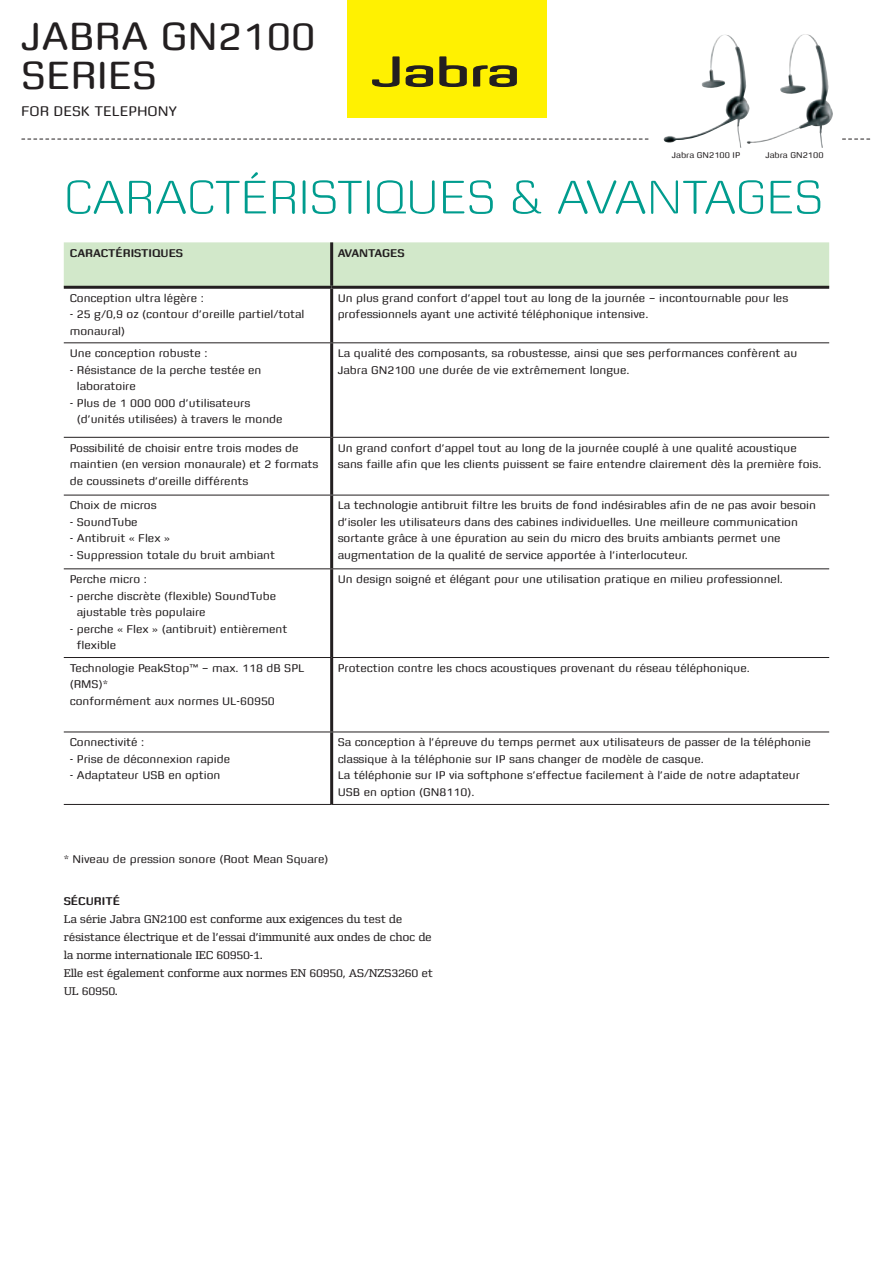
<style>
.page{position:relative;width:893px;height:1263px;background:#fff}
.page>*{position:absolute;margin:0;border:0;box-sizing:border-box;transform-origin:0 0}
.t1{font:300 50.25px "Zetta Round";color:#009c8e}
.t2{font:42px/39px "Zetta Round";color:#231f20}
.t3{font:15px "Zetta Round";color:#231f20}
.t4{font:12px/16.5px "Zetta Round";color:#231f20}
.t5{font:12px/18px "Zetta Serif";letter-spacing:-.025em;color:#231f20}
.t6{font:700 12px "Zetta Round";color:#231f20}
.t7{font:9px "Zetta Round";color:#231f20}
</style>
<div class="page">
<svg style="left:842px;top:139px;width:28px;height:1px"></svg>
<svg style="left:22px;top:139px;width:626px;height:1px"></svg>
<div style="left:347px;top:0;width:199px;height:118px;background:#fff101"></div>
<svg style="left:372px;top:56px;width:28px;height:31px"></svg>
<svg style="left:406px;top:65px;width:27px;height:22px"></svg>
<svg style="left:439px;top:56px;width:28px;height:31px"></svg>
<svg style="left:473px;top:65px;width:44px;height:22px"></svg>
<img style="left:750px;top:34px;width:73px;height:114px">
<img style="left:663px;top:34px;width:87px;height:114px">
<div style="left:64px;top:242px;width:765px;height:44px;background:#d2e8ca"></div>
<hr style="left:330px;top:242px;width:3px;height:44px;background:#231f20">
<hr style="left:332px;top:286px;width:497px;height:3px;background:#231f20">
<hr style="left:64px;top:286px;width:268px;height:3px;background:#231f20">
<hr style="left:330px;top:289px;width:3px;height:53px;background:#231f20">
<hr style="left:64px;top:342px;width:268px;height:1px;background:#231f20">
<hr style="left:64px;top:437px;width:268px;height:1px;background:#231f20">
<hr style="left:64px;top:495px;width:268px;height:1px;background:#231f20">
<hr style="left:64px;top:568px;width:268px;height:1px;background:#231f20">
<hr style="left:64px;top:657px;width:268px;height:1px;background:#231f20">
<hr style="left:64px;top:732px;width:268px;height:1px;background:#231f20">
<hr style="left:64px;top:804px;width:268px;height:1px;background:#231f20">
<hr style="left:330px;top:343px;width:3px;height:94px;background:#231f20">
<hr style="left:330px;top:438px;width:3px;height:57px;background:#231f20">
<hr style="left:330px;top:495px;width:3px;height:73px;background:#231f20">
<hr style="left:330px;top:569px;width:3px;height:88px;background:#231f20">
<hr style="left:330px;top:658px;width:3px;height:74px;background:#231f20">
<hr style="left:330px;top:732px;width:3px;height:72px;background:#231f20">
<hr style="left:332px;top:342px;width:497px;height:1px;background:#231f20">
<hr style="left:332px;top:437px;width:497px;height:1px;background:#231f20">
<hr style="left:332px;top:495px;width:497px;height:1px;background:#231f20">
<hr style="left:332px;top:568px;width:497px;height:1px;background:#231f20">
<hr style="left:332px;top:657px;width:497px;height:1px;background:#231f20">
<hr style="left:332px;top:732px;width:497px;height:1px;background:#231f20">
<hr style="left:332px;top:804px;width:497px;height:1px;background:#231f20">
<h2 class="t2" style="left:21px;top:18px;width:296px">JABRA GN2100<br>SERIES</h2>
<p class="t3" style="left:21px;top:103px;width:158px">for desk telephony</p>
<p class="t7" style="left:672px;top:150px;width:70px">Jabra GN2100 IP</p>
<p class="t7" style="left:765px;top:150px;width:60px">Jabra GN2100</p>
<h1 class="t1" style="left:64px;top:172px;width:761px">CARACTÉRISTIQU ES &amp; AVANTAGES</h1>
<p class="t6" style="left:70px;top:246px;width:115px">CARACTÉRISTIQUES</p>
<p class="t6" style="left:338px;top:246px;width:68px">AVANTAGES</p>
<p class="t4" style="left:70px;top:290px;width:135px">Conception ultra légère :</p>
<p class="t4" style="left:70px;top:306px;width:236px">- 25 g/0,9 oz (contour d’oreille partiel/total monaural)</p>
<p class="t4" style="left:338px;top:290px;width:452px">Un plus grand confort d’appel tout au long de la journée – incontournable pour les professionnels ayant une activité téléphonique intensive.</p>
<p class="t4" style="left:70px;top:345px;width:139px">Une conception robuste :</p>
<p class="t4" style="left:77px;top:362px;width:186px;text-indent:-7px">- Résistance de la perche testée en laboratoire</p>
<p class="t4" style="left:77px;top:395px;width:207px;text-indent:-7px">- Plus de 1 000 000 d’utilisateurs (d’unités utilisées) à travers le monde</p>
<p class="t4" style="left:338px;top:345px;width:461px">La qualité des composants, sa robustesse, ainsi que ses performances confèrent au<br>Jabra GN2100 une durée de vie extrêmement longue.</p>
<p class="t4" style="left:70px;top:440px;width:250px">Possibilité de choisir entre trois modes de maintien (en version monaurale) et 2 formats de coussinets d’oreille différents</p>
<p class="t4" style="left:338px;top:440px;width:485px">Un grand confort d’appel tout au long de la journée couplé à une qualité acoustique sans faille afin que les clients puissent se faire entendre clairement dès la première fois.</p>
<p class="t4" style="left:70px;top:497px;width:88px">Choix de micros</p>
<p class="t4" style="left:70px;top:514px;width:69px">- SoundTube</p>
<p class="t4" style="left:70px;top:530px;width:102px">- Antibruit « Flex »</p>
<p class="t4" style="left:70px;top:547px;width:207px">- Suppression totale du bruit ambiant</p>
<p class="t4" style="left:338px;top:497px;width:480px">La technologie antibruit filtre les bruits de fond indésirables afin de ne pas avoir besoin d’isoler les utilisateurs dans des cabines individuelles. Une meilleure communication sortante grâce à une épuration au sein du micro des bruits ambiants permet une augmentation de la qualité de service apportée à l’interlocuteur.</p>
<p class="t4" style="left:70px;top:571px;width:78px">Perche micro :</p>
<p class="t4" style="left:77px;top:588px;width:201px;text-indent:-7px">- perche discrète (flexible) SoundTube ajustable très populaire</p>
<p class="t4" style="left:77px;top:621px;width:212px;text-indent:-7px">- perche « Flex » (antibruit) entièrement flexible</p>
<p class="t4" style="left:338px;top:571px;width:447px">Un design soigné et élégant pour une utilisation pratique en milieu professionnel.</p>
<p class="t4" style="left:70px;top:660px;width:235px">Technologie PeakStop™ – max. 118 dB SPL (RMS)*<br>conformément aux normes UL-60950</p>
<p class="t4" style="left:338px;top:660px;width:414px">Protection contre les chocs acoustiques provenant du réseau téléphonique.</p>
<p class="t4" style="left:70px;top:734px;width:76px">Connectivité :</p>
<p class="t4" style="left:70px;top:751px;width:162px">- Prise de déconnexion rapide</p>
<p class="t4" style="left:70px;top:767px;width:152px">- Adaptateur USB en option</p>
<p class="t4" style="left:338px;top:734px;width:475px">Sa conception à l’épreuve du temps permet aux utilisateurs de passer de la téléphonie classique à la téléphonie sur IP sans changer de modèle de casque.<br>La téléphonie sur IP via softphone s’effectue facilement à l’aide de notre adaptateur USB en option (GN8110).</p>
<p class="t4" style="left:64px;top:851px;width:266px">* Niveau de pression sonore (Root Mean Square)</p>
<p class="t6" style="left:64px;top:895px;width:58px">SÉCURITÉ</p>
<p class="t5" style="left:64px;top:911px;width:371px">La série Jabra GN2100 est conforme aux exigences du test de résistance électrique et de l’essai d’immunité aux ondes de choc de la norme internationale IEC 60950-1.<br>Elle est également conforme aux normes EN 60950, AS/NZS3260 et UL 60950.</p>
</div>
